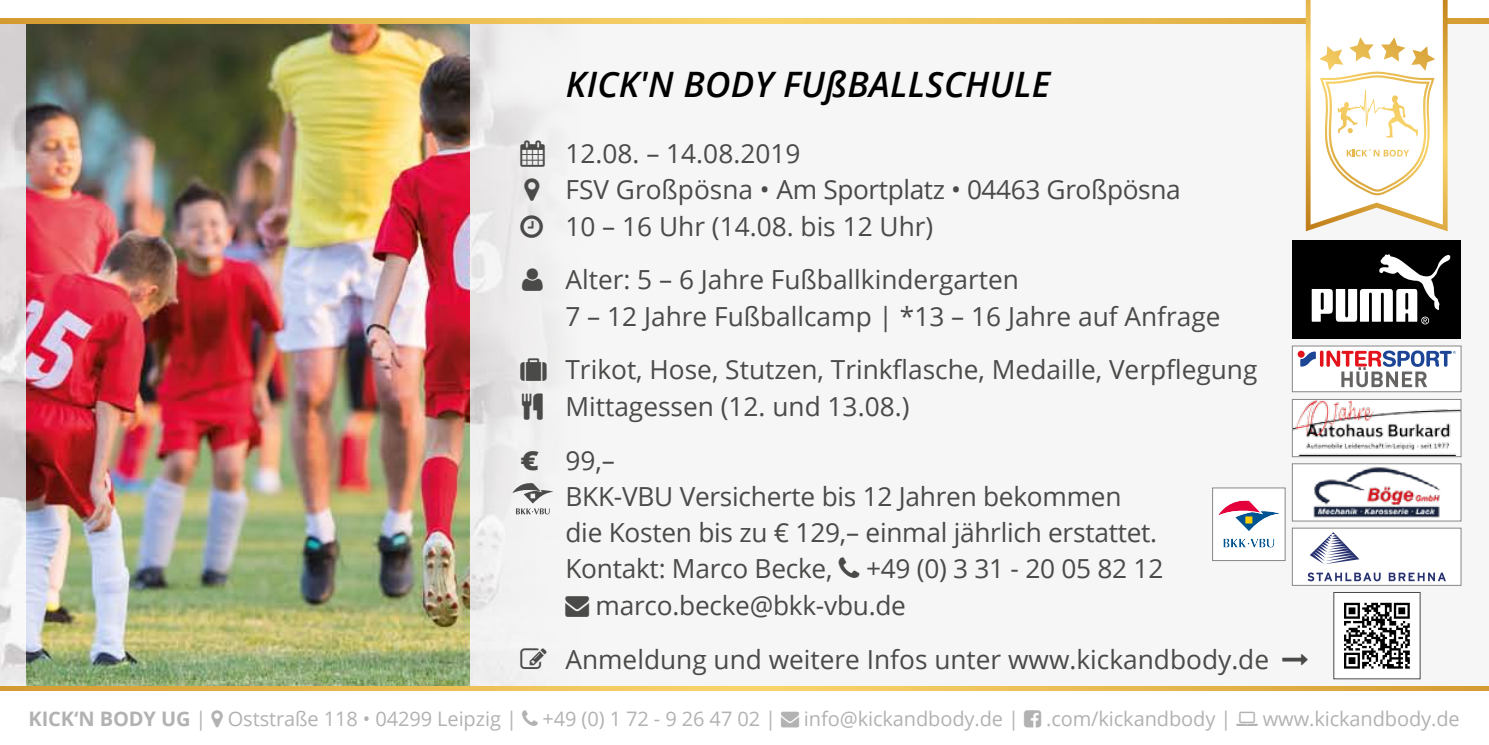
<style>
.page{position:relative;width:1489px;height:745px;background:#fff}
.page>*{position:absolute;margin:0;border:0;box-sizing:border-box;transform-origin:0 0}
.t1{font:italic 600 35px "Open Sans";letter-spacing:.01em;color:#010000}
.t2{font:26.25px/36.2px "Open Sans";color:#4a4a49}
.t3{font:20px "Open Sans";letter-spacing:-.005em;color:#b3b2b2}
.s1{font-weight:800}
.s2{font-weight:700}
</style>
<div class="page">
<img style="left:0;top:0;width:1488px;height:691px">
<div style="left:1333px;top:592px;width:86px;height:86px;background:#fff;border:1px solid #4a4a49"></div>
<svg style="left:1344px;top:602px;width:65px;height:66px"></svg>
<svg style="left:512px;top:481px;width:41px;height:33px"></svg>
<svg style="left:520px;top:140px;width:25px;height:26px"></svg>
<svg style="left:524px;top:178px;width:15px;height:23px"></svg>
<svg style="left:520px;top:215px;width:23px;height:22px"></svg>
<svg style="left:522px;top:268px;width:21px;height:23px"></svg>
<svg style="left:520px;top:358px;width:26px;height:23px"></svg>
<svg style="left:522px;top:393px;width:21px;height:26px"></svg>
<svg style="left:838px;top:557px;width:21px;height:21px"></svg>
<svg style="left:565px;top:595px;width:24px;height:21px"></svg>
<svg style="left:520px;top:647px;width:26px;height:21px"></svg>
<svg style="left:1282px;top:653px;width:25px;height:11px"></svg>
<h1 class="t1" style="left:566px;top:60px;width:486px">KICK'N BODY FUßBALLSCHULE</h1>
<p class="t2" style="left:565px;top:134px;width:616px">12.08. – 14.08.2019<br>FSV Großpösna • Am Sportplatz • 04463 Großpösna<br>10 – 16 Uhr (14.08. bis 12 Uhr)</p>
<p class="t2" style="left:565px;top:261px;width:656px">Alter: 5 – 6 Jahre Fußballkindergarten<br>7 – 12 Jahre Fußballcamp | *13 – 16 Jahre auf Anfrage</p>
<p class="t2" style="left:565px;top:351px;width:693px">Trikot, Hose, Stutzen, Trinkflasche, Medaille, Verpflegung<br>Mittagessen (12. und 13.08.)</p>
<p class="t2" style="left:565px;top:441px;width:593px;text-indent:-45px"><span class="s1">€</span> 99,–<br>BKK-VBU Versicherte bis 12 Jahren bekommen die Kosten bis zu € 129,– einmal jährlich erstattet.<br>Kontakt: Marco Becke,</p>
<p class="t2" style="left:595px;top:549px;width:569px;text-indent:270px">+49 (0) 3 31 - 20 05 82 12 marco.becke@bkk-vbu.de</p>
<p class="t2" style="left:565px;top:639px;width:705px">Anmeldung und weitere Infos unter www.kickandbody.de</p>
<p class="t3" style="left:29px;top:705px;width:490px"><span class="s2">KICK‘N BODY UG</span> | Oststraße 118 • 04299 Leipzig |</p>
<p class="t3" style="left:542px;top:705px;width:235px">+49 (0) 1 72 - 9 26 47 02 |</p>
<p class="t3" style="left:804px;top:705px;width:217px">info@kickandbody.de |</p>
<p class="t3" style="left:1046px;top:705px;width:187px">.com/kickandbody |</p>
<p class="t3" style="left:1262px;top:705px;width:199px">www.kickandbody.de</p>
</div>
